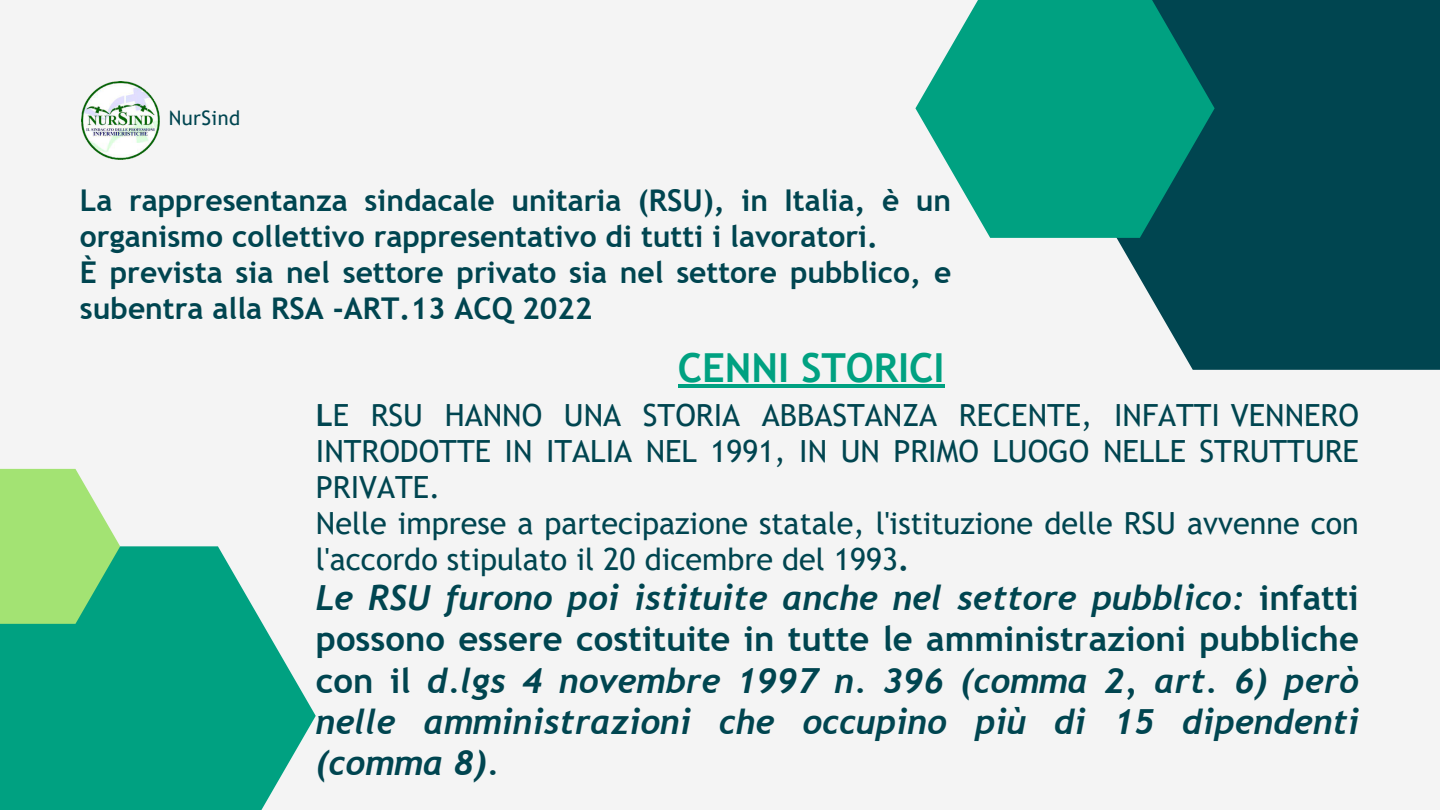
<style>
.page{position:relative;width:1440px;height:810px;background:#f4f4f4}
.page>*{position:absolute;margin:0;border:0;box-sizing:border-box;transform-origin:0 0}
.t1{font:700 40px "Trebuchet MS";color:#00a181}
.t2{font:italic 700 34.6px/41.2px "Trebuchet";color:#004550;text-align:justify}
.t3{font:30.5px/36px "Trebuchet MS";color:#004550}
.t4{font:700 30px/36px "Trebuchet MS";color:#004550}
.t5{font:20px "Trebuchet MS";letter-spacing:.025em;color:#004550}
.s1{font-weight:700}
.s2{font-family:"Trebuchet MS";font-style:normal}
</style>
<div class="page">
<div style="left:1116px;top:0;width:324px;height:370px;background:#004550"></div>
<svg style="left:0;top:546px;width:316px;height:264px;background:#23ad91"></svg>
<svg style="left:0;top:469px;width:120px;height:155px;background:#9bde7f"></svg>
<svg style="left:915px;top:0;width:300px;height:238px;background:#1c9f88"></svg>
<img style="left:81px;top:81px;width:79px;height:79px">
<hr style="left:678px;top:384px;width:267px;height:4px;background:#00a181">
<p class="t5" style="left:169px;top:106px;width:73px">NurSind</p>
<h2 class="t4" style="left:80px;top:182px;width:873px">La rappresentanza sindacale unitaria (RSU), in Italia, è un organismo collettivo rappresentativo di tutti i lavoratori.<br>È prevista sia nel settore privato sia nel settore pubblico, e subentra alla RSA -ART.13 ACQ 2022</h2>
<h1 class="t1" style="left:678px;top:345px;width:268px">CENNI STORICI</h1>
<h3 class="t3" style="left:316px;top:397px;width:1045px"><span class="s1">L</span>E RSU HANNO UNA STORIA ABBASTANZA RECENTE, INFATTI VENNERO INTRODOTTE IN ITALIA NEL 1991, IN UN PRIMO LUOGO NELLE STRUTTURE PRIVATE.<br>Nelle imprese a partecipazione statale, l'istituzione delle RSU avvenne con l'accordo stipulato il 20 dicembre del 1993<span class="s1">.</span></h3>
<h3 class="t2" style="left:316px;top:577px;width:1045px">Le RSU furono poi istituite anche nel settore pubblico: <span class="s2">infatti possono essere costituite in tutte le amministrazioni pubbliche con il</span> d.lgs 4 novembre 1997 n. 396 (comma 2, art. 6) però nelle amministrazioni che occupino più di 15 dipendenti (comma 8).</h3>
</div>
